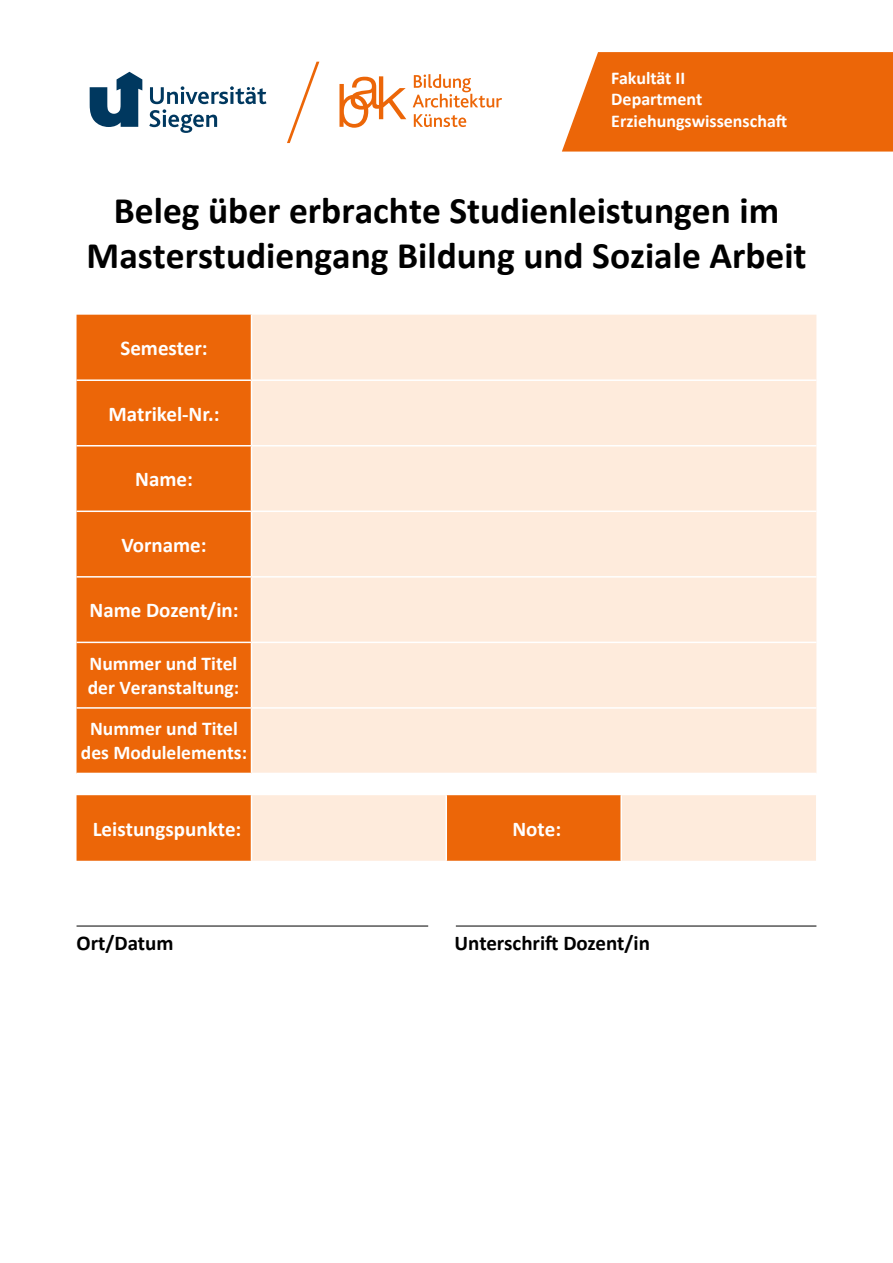
<style>
.page{position:relative;width:893px;height:1263px;background:#fff}
.page>*{position:absolute;margin:0;border:0;box-sizing:border-box;transform-origin:0 0}
.t1{font:700 37.5px/45px "Calibri";color:#000;text-align:center}
.t2{font:700 21px "Calibri";color:#fff}
.t3{font:700 21px "Calibri";color:#000}
.t4{font:700 19.5px/23.4px "Calibri";color:#fff}
.t5{font:700 18px/21.6px "Calibri";color:#fff}
</style>
<div class="page">
<svg style="left:149px;top:86px;width:117px;height:47px"></svg>
<svg style="left:90px;top:72px;width:52px;height:55px"></svg>
<svg style="left:287px;top:62px;width:32px;height:81px"></svg>
<svg style="left:413px;top:74px;width:89px;height:34px"></svg>
<svg style="left:414px;top:114px;width:52px;height:13px"></svg>
<svg style="left:339px;top:76px;width:67px;height:52px"></svg>
<svg style="left:562px;top:52px;width:331px;height:100px;background:#ed6f16"></svg>
<div style="left:77px;top:315px;width:174px;height:458px;background:#ec6608"></div>
<div style="left:252px;top:315px;width:564px;height:458px;background:#feebdc"></div>
<hr style="left:77px;top:379px;width:174px;height:2px;background:#fff">
<hr style="left:251px;top:379px;width:565px;height:2px;background:#fff">
<hr style="left:77px;top:445px;width:174px;height:1px;background:#fff">
<hr style="left:251px;top:445px;width:565px;height:1px;background:#fff">
<hr style="left:77px;top:510px;width:174px;height:2px;background:#fff">
<hr style="left:251px;top:510px;width:565px;height:2px;background:#fff">
<hr style="left:77px;top:576px;width:174px;height:2px;background:#fff">
<hr style="left:251px;top:576px;width:565px;height:2px;background:#fff">
<hr style="left:77px;top:642px;width:174px;height:1px;background:#fff">
<hr style="left:251px;top:642px;width:565px;height:1px;background:#fff">
<hr style="left:77px;top:707px;width:174px;height:2px;background:#fff">
<hr style="left:251px;top:707px;width:565px;height:2px;background:#fff">
<svg style="left:77px;top:795px;width:739px;height:66px;background:#f5ac79"></svg>
<hr style="left:445px;top:795px;width:2px;height:66px;background:#fff">
<hr style="left:620px;top:795px;width:2px;height:66px;background:#fff">
<hr style="left:251px;top:795px;width:1px;height:66px;background:#fff">
<hr style="left:456px;top:926px;width:360px;height:1px;background:#000">
<hr style="left:77px;top:926px;width:351px;height:1px;background:#000">
<p class="t5" style="left:611px;top:67px;width:177px">Fakultät II<br>Department<br>Erziehungswissenschaft</p>
<p class="t1" style="left:87px;top:187px;width:722px">Beleg über erbrachte Studienleistungen im<br>Masterstudiengang Bildung und Soziale Arbeit</p>
<p class="t2" style="left:120px;top:333px;width:89px">Semester:</p>
<p class="t2" style="left:109px;top:399px;width:112px">Matrikel-Nr.:</p>
<p class="t2" style="left:135px;top:465px;width:59px">Name:</p>
<p class="t2" style="left:121px;top:530px;width:87px">Vorname:</p>
<p class="t2" style="left:89px;top:596px;width:151px">Name Dozent/in:</p>
<p class="t4" style="left:88px;top:652px;width:153px">Nummer und Titel der Veranstaltung:</p>
<p class="t4" style="left:81px;top:717px;width:168px;text-align:center">Nummer und Titel des Modulelements:</p>
<p class="t2" style="left:93px;top:814px;width:150px">Leistungspunkte:</p>
<p class="t2" style="left:512px;top:814px;width:50px">Note:</p>
<p class="t3" style="left:77px;top:928px;width:99px">Ort/Datum</p>
<p class="t3" style="left:455px;top:928px;width:197px">Unterschrift Dozent/in</p>
</div>
